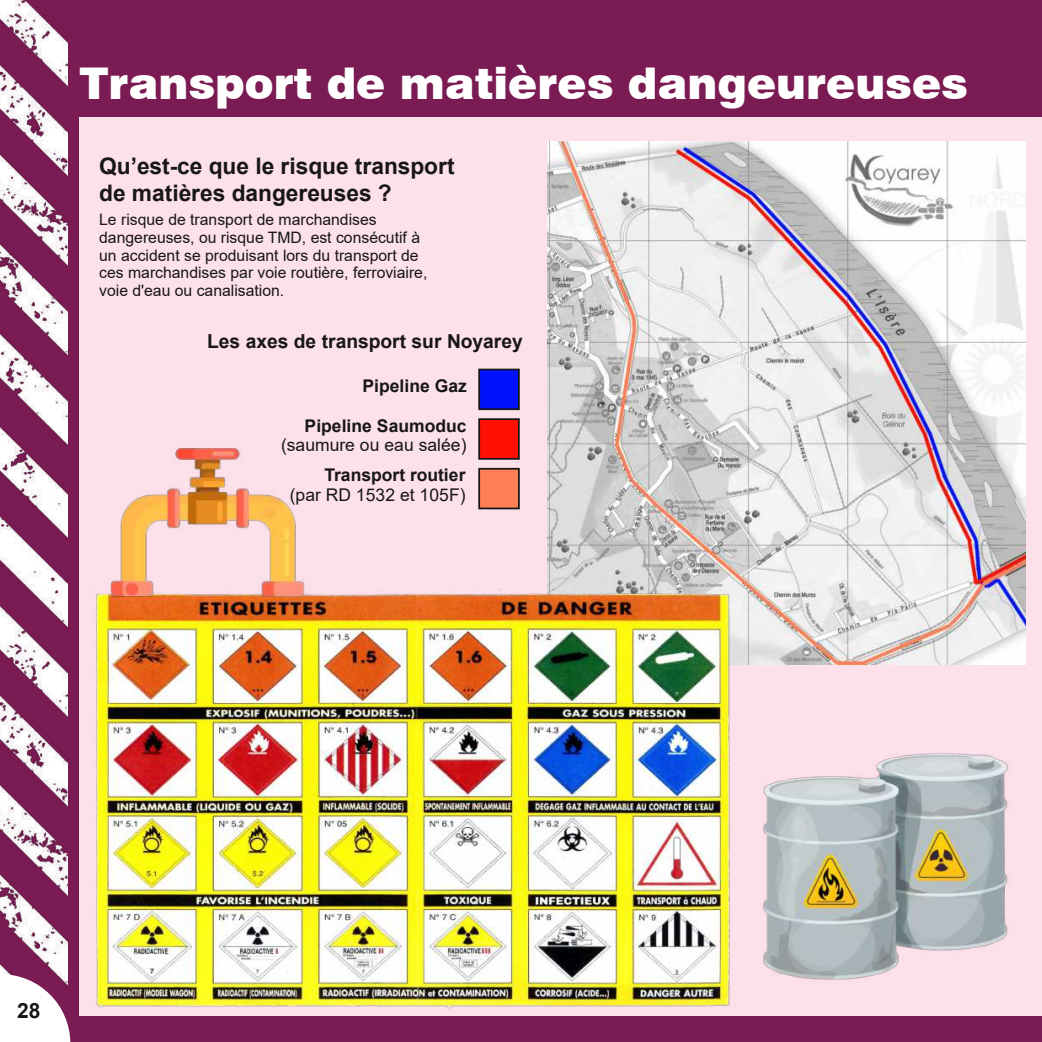
<style>
.page{position:relative;width:1042px;height:1042px;background:#fff}
.page>*{position:absolute;margin:0;border:0;box-sizing:border-box;transform-origin:0 0}
.t1{font:900 43.75px "Swiss 721 BT";color:#fff}
.t2{font:700 22.75px/26.2px "Arial";color:#181715}
.t3{font:700 21px "Arial";color:#181715}
.t4{font:700 19.25px "Arial";color:#181715}
.t5{font:700 17.5px "Arial";color:#181715}
.t6{font:17.5px "Arial";letter-spacing:.005em;color:#181715}
.t7{font:15.75px/17.5px "Arial";color:#181715}
</style>
<div class="page">
<div style="left:67px;top:0;width:975px;height:1042px;background:#7b1b53"></div>
<div style="left:79px;top:117px;width:963px;height:898px;background:#fce0ea"></div>
<img style="left:0;top:0;width:67px;height:382px">
<img style="left:0;top:382px;width:67px;height:592px">
<img style="left:547px;top:141px;width:478px;height:523px">
<img style="left:95px;top:589px;width:641px;height:420px">
<div style="left:479px;top:369px;width:40px;height:40px;background:#0011fb"></div>
<div style="left:478px;top:369px;width:42px;height:41px;border:2px solid #181715"></div>
<div style="left:479px;top:419px;width:40px;height:40px;background:#fe1004"></div>
<div style="left:478px;top:418px;width:42px;height:42px;border:2px solid #181715"></div>
<div style="left:479px;top:469px;width:40px;height:39px;background:#fe7f56"></div>
<div style="left:478px;top:468px;width:42px;height:41px;border:2px solid #181715"></div>
<img style="left:100px;top:448px;width:214px;height:181px">
<img style="left:763px;top:753px;width:247px;height:228px">
<svg style="left:9px;top:974px;width:61px;height:68px"></svg>
<h1 class="t1" style="left:79px;top:57px;width:890px">Transport de matières dangeureuses</h1>
<h2 class="t2" style="left:99px;top:154px;width:357px">Qu’est-ce que le risque transport de matières dangereuses ?</h2>
<p class="t7" style="left:99px;top:211px;width:330px">Le risque de transport de marchandises dangereuses, ou risque TMD, est consécutif à un accident se produisant lors du transport de ces marchandises par voie routière, ferroviaire, voie d'eau ou canalisation.</p>
<p class="t4" style="left:207px;top:327px;width:317px">Les axes de transport sur Noyarey</p>
<p class="t5" style="left:362px;top:374px;width:106px">Pipeline Gaz</p>
<p class="t5" style="left:305px;top:413px;width:163px">Pipeline Saumoduc</p>
<p class="t6" style="left:281px;top:433px;width:187px">(saumure ou eau salée)</p>
<p class="t5" style="left:324px;top:463px;width:143px">Transport routier</p>
<p class="t6" style="left:290px;top:482px;width:177px">(par RD 1532 et 105F)</p>
<h3 class="t3" style="left:17px;top:996px;width:25px">28</h3>
</div>
